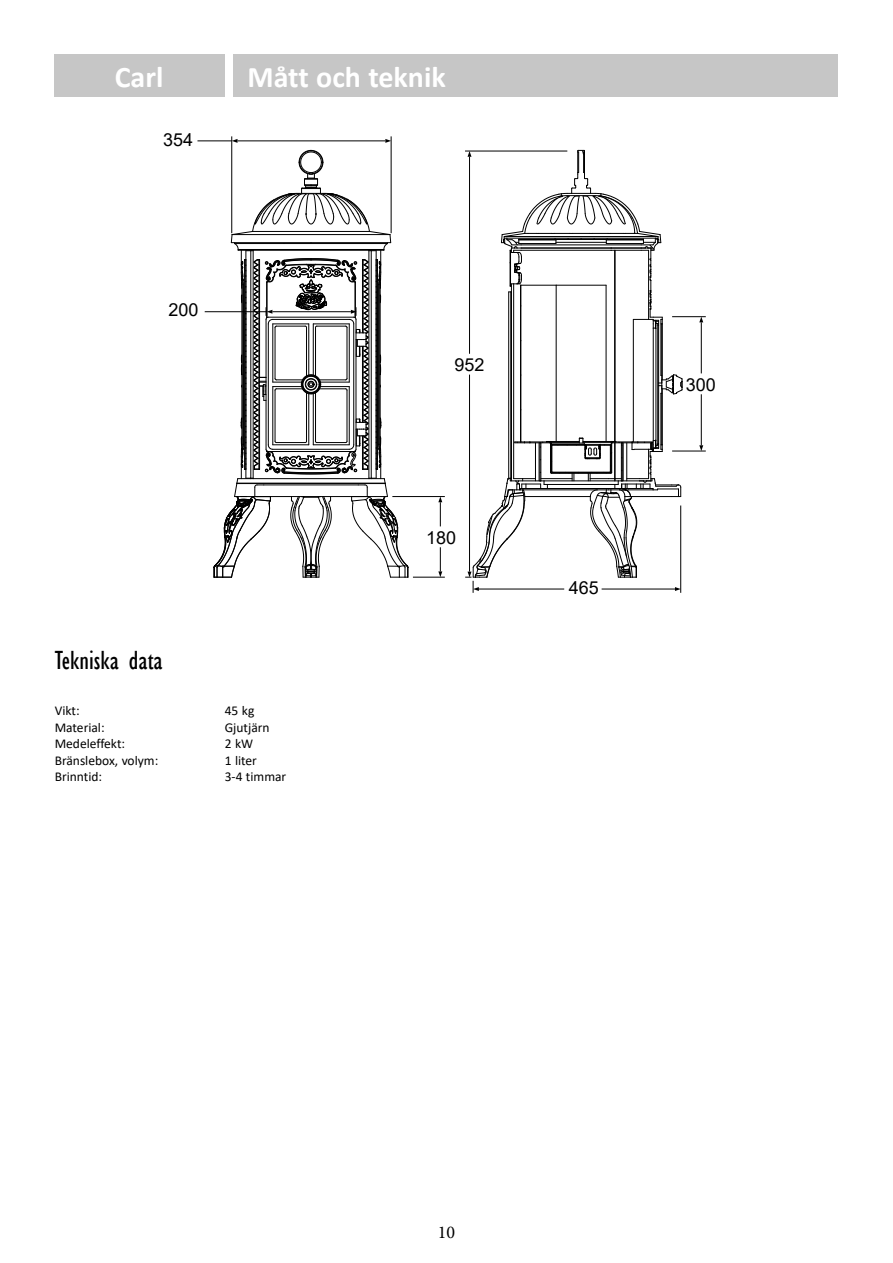
<style>
.page{position:relative;width:893px;height:1263px;background:#fff}
.page>*{position:absolute;margin:0;border:0;box-sizing:border-box;transform-origin:0 0}
.t1{font:700 30px "Calibri";color:#fff}
.t2{font:condensed 27px "Gill Sans";color:#000}
.t3{font:18px "Minion Pro";color:#000}
.t4{font:17.85px "Arial";color:#000}
.t5{font:13.5px "Calibri";color:#000}
</style>
<div class="page">
<hr style="left:508px;top:292px;width:1px;height:186px;background:#000">
<hr style="left:656px;top:323px;width:1px;height:122px;background:#000">
<hr style="left:657px;top:323px;width:1px;height:122px;background:#000">
<hr style="left:633px;top:319px;width:1px;height:123px;background:#000">
<hr style="left:615px;top:250px;width:1px;height:191px;background:#000">
<hr style="left:658px;top:386px;width:1px;height:62px;background:#000">
<hr style="left:658px;top:320px;width:1px;height:63px;background:#000">
<hr style="left:661px;top:324px;width:1px;height:51px;background:#000">
<hr style="left:661px;top:393px;width:1px;height:52px;background:#000">
<hr style="left:653px;top:328px;width:1px;height:113px;background:#000">
<hr style="left:662px;top:324px;width:1px;height:56px;background:#000">
<hr style="left:662px;top:389px;width:1px;height:56px;background:#000">
<hr style="left:521px;top:285px;width:1px;height:157px;background:#000">
<hr style="left:520px;top:285px;width:1px;height:157px;background:#000">
<hr style="left:556px;top:285px;width:1px;height:156px;background:#000">
<hr style="left:606px;top:285px;width:1px;height:156px;background:#000">
<hr style="left:511px;top:284px;width:1px;height:197px;background:#000">
<hr style="left:513px;top:284px;width:1px;height:195px;background:#000">
<hr style="left:614px;top:250px;width:1px;height:191px;background:#000">
<svg style="left:658px;top:374px;width:25px;height:21px"></svg>
<svg style="left:501px;top:150px;width:162px;height:179px"></svg>
<hr style="left:197px;top:141px;width:35px;height:1px;background:#000">
<svg style="left:232px;top:139px;width:5px;height:4px"></svg>
<svg style="left:385px;top:139px;width:6px;height:4px"></svg>
<hr style="left:237px;top:141px;width:148px;height:1px;background:#000">
<hr style="left:231px;top:136px;width:1px;height:97px;background:#000">
<hr style="left:391px;top:136px;width:1px;height:97px;background:#000">
<hr style="left:205px;top:311px;width:62px;height:1px;background:#000">
<svg style="left:213px;top:150px;width:196px;height:428px"></svg>
<hr style="left:272px;top:311px;width:79px;height:1px;background:#000">
<svg style="left:438px;top:497px;width:4px;height:29px"></svg>
<svg style="left:438px;top:547px;width:4px;height:30px"></svg>
<hr style="left:392px;top:496px;width:53px;height:1px;background:#000">
<hr style="left:413px;top:577px;width:32px;height:1px;background:#000">
<hr style="left:469px;top:375px;width:1px;height:197px;background:#000">
<svg style="left:468px;top:152px;width:3px;height:5px"></svg>
<hr style="left:469px;top:157px;width:1px;height:197px;background:#000">
<hr style="left:465px;top:151px;width:102px;height:1px;background:#000">
<svg style="left:699px;top:445px;width:4px;height:6px"></svg>
<hr style="left:701px;top:394px;width:1px;height:51px;background:#000">
<svg style="left:699px;top:317px;width:4px;height:5px"></svg>
<hr style="left:701px;top:322px;width:1px;height:51px;background:#000">
<hr style="left:672px;top:451px;width:34px;height:1px;background:#000">
<hr style="left:672px;top:316px;width:34px;height:1px;background:#000">
<svg style="left:465px;top:438px;width:216px;height:155px"></svg>
<hr style="left:602px;top:589px;width:73px;height:1px;background:#000">
<div style="left:233px;top:54px;width:604px;height:43px;background:#c6c6c6"></div>
<div style="left:54px;top:54px;width:170px;height:43px;background:#c6c6c6"></div>
<h1 class="t1" style="left:115px;top:55px;width:50px">Carl</h1>
<h1 class="t1" style="left:248px;top:55px;width:200px">Mått och teknik</h1>
<h3 class="t4" style="left:163px;top:127px;width:32px">354</h3>
<h3 class="t4" style="left:169px;top:298px;width:32px">200</h3>
<h2 class="t2" style="left:55px;top:644px;width:109px">Tekniska data</h2>
<p class="t5" style="left:55px;top:701px;width:26px">Vikt:</p>
<p class="t5" style="left:225px;top:701px;width:31px">45 kg</p>
<p class="t5" style="left:55px;top:718px;width:51px">Material:</p>
<p class="t5" style="left:225px;top:718px;width:46px">Gjutjärn</p>
<p class="t5" style="left:55px;top:734px;width:72px">Medeleffekt:</p>
<p class="t5" style="left:225px;top:734px;width:30px">2 kW</p>
<p class="t5" style="left:55px;top:751px;width:105px">Bränslebox, volym:</p>
<p class="t5" style="left:225px;top:751px;width:34px">1 liter</p>
<p class="t5" style="left:55px;top:767px;width:49px">Brinntid:</p>
<p class="t5" style="left:225px;top:767px;width:63px">3-4 timmar</p>
<h3 class="t4" style="left:455px;top:353px;width:32px">952</h3>
<h3 class="t4" style="left:426px;top:525px;width:32px">180</h3>
<h3 class="t4" style="left:569px;top:575px;width:32px">465</h3>
<h3 class="t4" style="left:686px;top:373px;width:32px">300</h3>
<h3 class="t3" style="left:438px;top:1220px;width:19px">10</h3>
</div>
